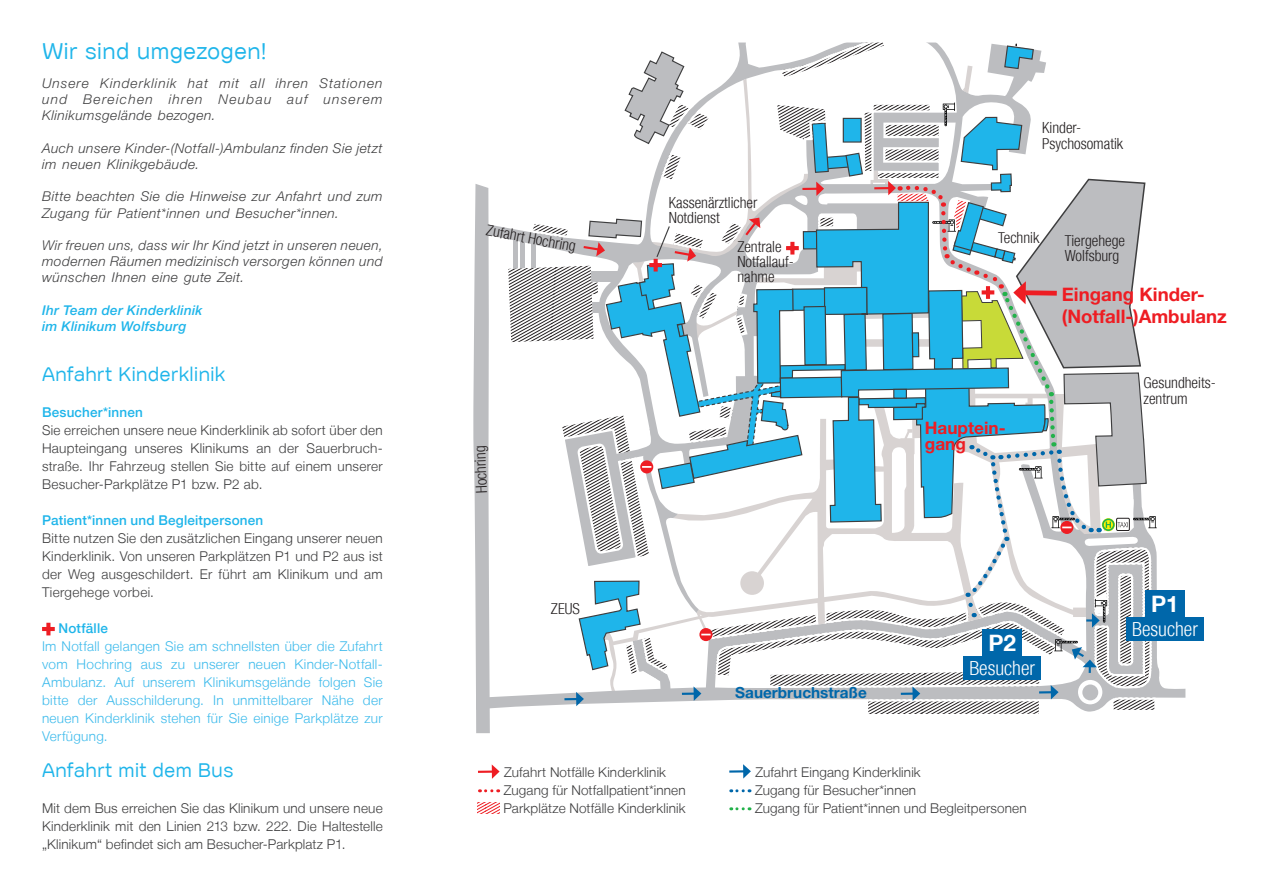
<style>
.page{position:relative;width:1263px;height:893px;background:#fff}
.page>*{position:absolute;margin:0;border:0;box-sizing:border-box;transform-origin:0 0}
.t1{font:700 22.65px "Helvetica Neue LT Com";color:#fff}
.t2{font:22.5px "Kana Sans";color:#1fb5ea}
.t3{font:300 condensed 19.8px "Helvetica Neue LT";color:#fff}
.t4{font:19.5px "Kana Sans";letter-spacing:-.005em;color:#1fb5ea}
.t5{font:700 18.6px/22.4px "Helvetica Neue LT Std";color:#ee1d23}
.t6{font:700 17.25px/15.3px "Helvetica Neue LT Std";color:#ee1d23}
.t7{font:300 condensed 15.3px/15.3px "Helvetica Neue LT";color:#231f20}
.t8{font:700 15.3px "Helvetica Neue LT Std";color:#0067aa}
.t9{font:300 13.5px/18px "Helvetica Neue LT";letter-spacing:.015em;color:#3e3e3f;text-align:justify}
.t10{font:italic 300 13.5px/16.2px "Helvetica Neue LT Std";letter-spacing:.035em;color:#3e3e3f;text-align:justify}
.t11{font:300 13.5px/18px "Helvetica Neue LT";letter-spacing:.02em;color:#3ebbec;text-align:justify}
.t12{font:500 13.5px "Helvetica Neue LT";letter-spacing:.01em;color:#1fb5ea}
.t13{font:italic 500 13.5px/16.2px "Helvetica Neue LT Std";letter-spacing:.02em;color:#1fb5ea}
</style>
<div class="page">
<svg style="left:42px;top:622px;width:13px;height:14px"></svg>
<svg style="left:473px;top:184px;width:17px;height:549px"></svg>
<div style="left:1145px;top:591px;width:39px;height:27px;background:#0067aa"></div>
<div style="left:1126px;top:617px;width:78px;height:24px;background:#0067aa"></div>
<hr style="left:478px;top:770px;width:15px;height:3px;background:#ee1d23">
<svg style="left:492px;top:764px;width:8px;height:15px"></svg>
<svg style="left:479px;top:789px;width:20px;height:3px"></svg>
<svg style="left:478px;top:803px;width:22px;height:10px"></svg>
<svg style="left:508px;top:43px;width:650px;height:671px"></svg>
<hr style="left:729px;top:770px;width:16px;height:3px;background:#0067aa">
<svg style="left:743px;top:764px;width:8px;height:15px"></svg>
<svg style="left:731px;top:789px;width:19px;height:3px"></svg>
<svg style="left:731px;top:807px;width:19px;height:3px"></svg>
<h2 class="t2" style="left:42px;top:35px;width:226px">Wir sind umgezogen!</h2>
<p class="t10" style="left:42px;top:75px;width:342px">Unsere Kinderklinik hat mit all ihren Stationen und Bereichen ihren Neubau auf unserem Klinikumsgelände bezogen.</p>
<p class="t10" style="left:42px;top:140px;width:342px">Auch unsere Kinder-(Notfall-)Ambulanz finden Sie jetzt im neuen Klinikgebäude.</p>
<p class="t10" style="left:42px;top:188px;width:342px">Bitte beachten Sie die Hinweise zur Anfahrt und zum<br>Zugang für Patient*innen und Besucher*innen.</p>
<p class="t10" style="left:42px;top:237px;width:342px">Wir freuen uns, dass wir Ihr Kind jetzt in unseren neuen, modernen Räumen medizinisch versorgen können und wünschen Ihnen eine gute Zeit.</p>
<p class="t13" style="left:42px;top:302px;width:162px">Ihr Team der Kinderklinik im Klinikum Wolfsburg</p>
<h3 class="t4" style="left:42px;top:360px;width:185px">Anfahrt Kinderklinik</h3>
<p class="t12" style="left:42px;top:404px;width:102px">Besucher*innen</p>
<p class="t9" style="left:42px;top:421px;width:342px">Sie erreichen unsere neue Kinderklinik ab sofort über den Haupteingang unseres Klinikums an der Sauerbruch&shy;straße. Ihr Fahrzeug stellen Sie bitte auf einem unserer Besucher-Parkplätze P1 bzw. P2 ab.</p>
<p class="t12" style="left:42px;top:512px;width:223px">Patient*innen und Begleitpersonen</p>
<p class="t9" style="left:42px;top:529px;width:342px">Bitte nutzen Sie den zusätzlichen Eingang unserer neuen Kinderklinik. Von unseren Parkplätzen P1 und P2 aus ist der Weg ausgeschildert. Er führt am Klinikum und am Tiergehege vorbei.</p>
<p class="t12" style="left:59px;top:620px;width:51px">Notfälle</p>
<p class="t11" style="left:42px;top:637px;width:342px">Im Notfall gelangen Sie am schnellsten über die Zufahrt vom Hochring aus zu unserer neuen Kinder-Notfall-Ambulanz. Auf unserem Klinikumsgelände folgen Sie bitte der Ausschilderung. In unmittelbarer Nähe der neuen Kinderklinik stehen für Sie einige Parkplätze zur Verfügung.</p>
<h3 class="t4" style="left:42px;top:756px;width:193px">Anfahrt mit dem Bus</h3>
<p class="t9" style="left:42px;top:799px;width:342px">Mit dem Bus erreichen Sie das Klinikum und unsere neue Kinderklinik mit den Linien 213 bzw. 222. Die Haltestelle „Klinikum“ befindet sich am Besucher-Parkplatz P1.</p>
<p class="t7" style="left:488px;top:222px;width:92px;rotate:11deg">Zufahrt Hochring</p>
<p class="t7" style="left:474px;top:494px;width:50px;rotate:-93deg">Hochring</p>
<p class="t7" style="left:551px;top:601px;width:30px">ZEUS</p>
<p class="t7" style="left:669px;top:195px;width:90px">Kassenärztlicher<br>Notdienst</p>
<p class="t7" style="left:737px;top:239px;width:58px">Zentrale<br>Notfallauf&shy;nahme</p>
<p class="t8" style="left:735px;top:683px;width:133px">Sauerbruchstraße</p>
<p class="t7" style="left:1042px;top:120px;width:83px">Kinder-<br>Psychosomatik</p>
<p class="t7" style="left:998px;top:229px;width:43px">Technik</p>
<p class="t6" style="left:925px;top:420px;width:82px">Hauptein&shy;gang</p>
<p class="t7" style="left:1065px;top:233px;width:62px">Tiergehege<br>Wolfsburg</p>
<h3 class="t5" style="left:1062px;top:282px;width:167px">Eingang Kinder-(Notfall-)Ambulanz</h3>
<p class="t7" style="left:1143px;top:375px;width:74px">Gesundheits&shy;zentrum</p>
<h1 class="t1" style="left:988px;top:629px;width:29px">P2</h1>
<h3 class="t3" style="left:969px;top:656px;width:67px">Besucher</h3>
<h1 class="t1" style="left:1151px;top:590px;width:29px">P1</h1>
<h3 class="t3" style="left:1132px;top:617px;width:67px">Besucher</h3>
<p class="t9" style="left:503px;top:763px;width:184px;text-align:left">Zufahrt Notfälle Kinderklinik<br>Zugang für Notfallpatient*innen<br>Parkplätze Notfälle Kinderklinik</p>
<p class="t9" style="left:755px;top:763px;width:273px;text-align:left">Zufahrt Eingang Kinderklinik<br>Zugang für Besucher*innen<br>Zugang für Patient*innen und Begleitpersonen</p>
</div>
